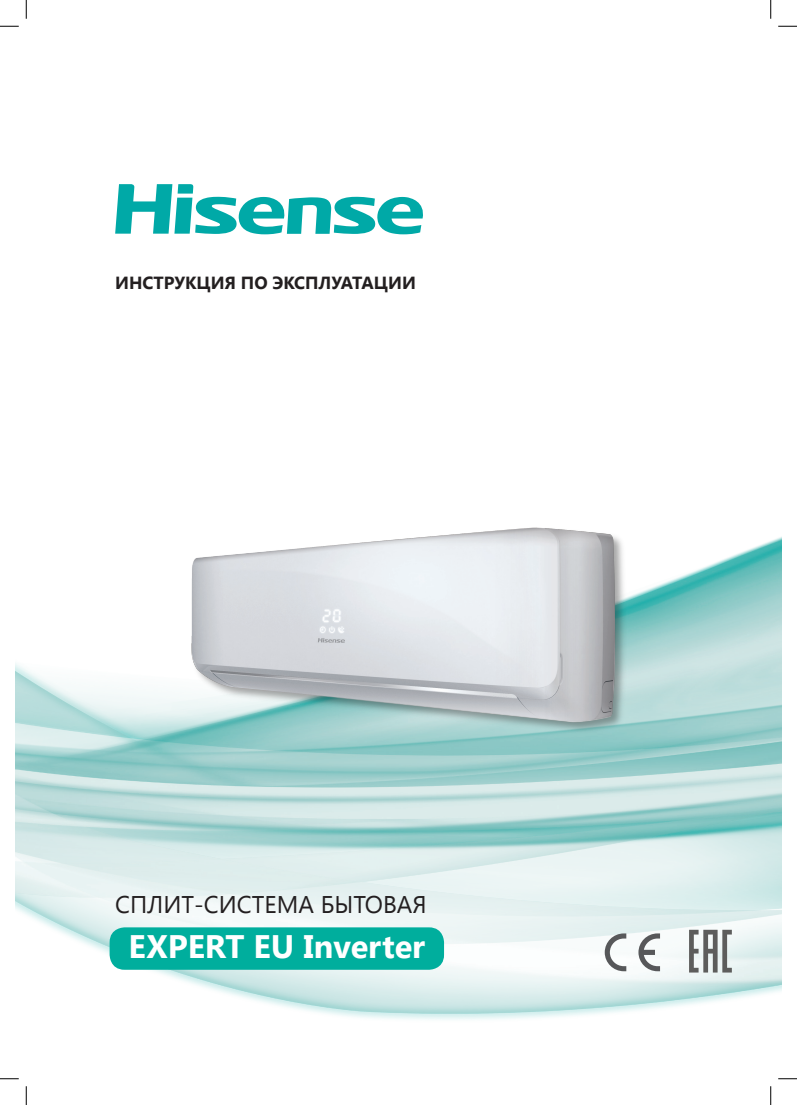
<style>
.page{position:relative;width:797px;height:1105px;background:#fff}
.page>*{position:absolute;margin:0;border:0;box-sizing:border-box;transform-origin:0 0}
.t1{font:700 32.5px "Segoe UI";color:#fff}
.t2{font:24.12px "Segoe UI";color:#231f20}
.t3{font:700 17.5px "Segoe UI";color:#231f20}
</style>
<div class="page">
<img style="left:16px;top:537px;width:765px;height:552px">
<div style="left:110px;top:927px;width:334px;height:43px;background:#00ae9d;border-radius:15px"></div>
<svg style="left:115px;top:184px;width:308px;height:50px"></svg>
<svg style="left:604px;top:933px;width:22px;height:38px"></svg>
<svg style="left:638px;top:933px;width:22px;height:38px"></svg>
<svg style="left:689px;top:930px;width:42px;height:42px"></svg>
<img style="left:148px;top:527px;width:514px;height:257px">
<svg style="left:0;top:25px;width:19px;height:2px"></svg>
<svg style="left:778px;top:25px;width:19px;height:2px"></svg>
<svg style="left:0;top:1078px;width:19px;height:1px"></svg>
<svg style="left:778px;top:1078px;width:19px;height:1px"></svg>
<svg style="left:25px;top:0;width:2px;height:19px"></svg>
<svg style="left:25px;top:1086px;width:2px;height:19px"></svg>
<svg style="left:770px;top:0;width:1px;height:19px"></svg>
<svg style="left:770px;top:1086px;width:1px;height:19px"></svg>
<p class="t3" style="left:115px;top:270px;width:302px">ИНСТРУКЦИЯ ПО ЭКСПЛУАТАЦИИ</p>
<p class="t2" style="left:115px;top:888px;width:313px">СПЛИТ-СИСТЕМА БЫТОВАЯ</p>
<p class="t1" style="left:128px;top:924px;width:298px">EXPERT EU Inverter</p>
</div>
